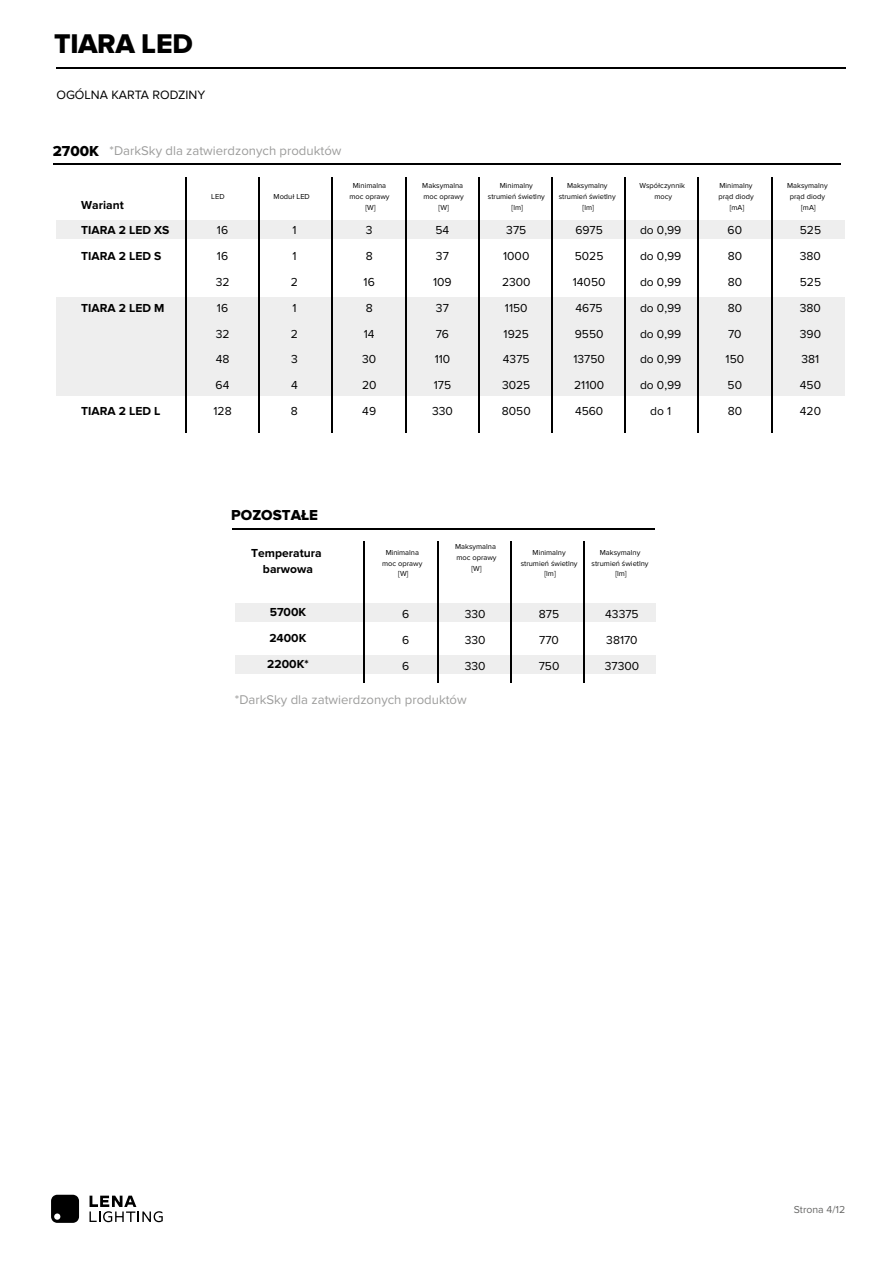
<style>
.page{position:relative;width:893px;height:1263px;background:#fff}
.page>*{position:absolute;margin:0;border:0;box-sizing:border-box;transform-origin:0 0}
.t1{font:28.05px "Proxima Nova Extrabld";letter-spacing:-.015em;color:#000}
.t2{font:15px "Proxima Nova Extrabld";color:#000}
.t3{font:13.05px "Proxima Nova";color:#9d9d9c}
.t4{font:12.6px "Proxima Nova";color:#000}
.t5{font:12px/25.8px "Proxima Nova";color:#000}
.t6{font:700 12px/25.8px "Proxima Nova";color:#000}
.t7{font:10.5px "Proxima Nova";color:#686867}
.t8{font:7.5px/10.8px "Proxima Nova";color:#000;text-align:center}
</style>
<div class="page">
<hr style="left:56px;top:67px;width:789px;height:2px;background:#000">
<div style="left:57px;top:220px;width:788px;height:19px;background:#eee"></div>
<div style="left:57px;top:298px;width:788px;height:98px;background:#eee"></div>
<hr style="left:185px;top:177px;width:1px;height:255px;background:#000">
<hr style="left:258px;top:177px;width:2px;height:255px;background:#000">
<hr style="left:332px;top:177px;width:1px;height:255px;background:#000">
<hr style="left:405px;top:177px;width:1px;height:255px;background:#000">
<hr style="left:478px;top:177px;width:1px;height:255px;background:#000">
<hr style="left:551px;top:177px;width:1px;height:255px;background:#000">
<hr style="left:624px;top:177px;width:1px;height:255px;background:#000">
<hr style="left:697px;top:177px;width:2px;height:255px;background:#000">
<hr style="left:771px;top:177px;width:1px;height:255px;background:#000">
<hr style="left:54px;top:164px;width:787px;height:1px;background:#000">
<svg style="left:51px;top:1195px;width:28px;height:28px"></svg>
<svg style="left:89px;top:1196px;width:74px;height:26px"></svg>
<div style="left:235px;top:603px;width:420px;height:19px;background:#eee"></div>
<div style="left:235px;top:655px;width:420px;height:19px;background:#eee"></div>
<hr style="left:364px;top:541px;width:1px;height:142px;background:#000">
<hr style="left:437px;top:541px;width:1px;height:142px;background:#000">
<hr style="left:510px;top:541px;width:1px;height:142px;background:#000">
<hr style="left:583px;top:541px;width:1px;height:142px;background:#000">
<hr style="left:232px;top:528px;width:423px;height:2px;background:#000">
<h1 class="t1" style="left:54px;top:28px;width:140px">TIARA LED</h1>
<h3 class="t4" style="left:56px;top:88px;width:150px">OGÓLNA KARTA RODZINY</h3>
<h2 class="t2" style="left:53px;top:142px;width:48px">2700K</h2>
<h3 class="t3" style="left:110px;top:143px;width:233px">*DarkSky dla zatwierdzonych produktów</h3>
<h3 class="t6" style="left:81px;top:192px;width:90px">Wariant<br>TIARA 2 LED XS<br>TIARA 2 LED S</h3>
<h3 class="t6" style="left:81px;top:295px;width:85px">TIARA 2 LED M</h3>
<h3 class="t6" style="left:81px;top:398px;width:81px">TIARA 2 LED L</h3>
<p class="t8" style="left:211px;top:191px;width:15px">LED</p>
<p class="t8" style="left:273px;top:191px;width:38px">Moduł LED</p>
<p class="t8" style="left:422px;top:180px;width:43px">Maksymalna moc oprawy [W]</p>
<p class="t8" style="left:488px;top:180px;width:58px">Minimalny strumień świetlny [lm]</p>
<p class="t8" style="left:558px;top:180px;width:58px">Maksymalny strumień świetlny [lm]</p>
<p class="t8" style="left:639px;top:180px;width:47px">Współczynnik mocy</p>
<p class="t8" style="left:718px;top:180px;width:37px">Minimalny prąd diody [mA]</p>
<p class="t8" style="left:787px;top:180px;width:42px">Maksymalny prąd diody [mA]</p>
<p class="t8" style="left:349px;top:180px;width:42px">Minimalna moc oprawy [W]</p>
<h3 class="t5" style="left:213px;top:218px;width:20px">16<br>16<br>32<br>16<br>32<br>48<br>64<br>128</h3>
<h3 class="t5" style="left:291px;top:218px;width:9px">1<br>1<br>2<br>1<br>2<br>3<br>4<br>8</h3>
<h3 class="t5" style="left:362px;top:218px;width:16px;text-align:center">3<br>8<br>16<br>8<br>14<br>30<br>20<br>49</h3>
<h3 class="t5" style="left:432px;top:218px;width:22px;text-align:center">54<br>37<br>109<br>37<br>76<br>110<br>175<br>330</h3>
<h3 class="t5" style="left:502px;top:218px;width:30px;text-align:center">375<br>1000<br>2300<br>1150<br>1925<br>4375<br>3025<br>8050</h3>
<h3 class="t5" style="left:573px;top:218px;width:34px">6975<br>5025<br>14050<br>4675<br>9550<br>13750<br>21100<br>4560</h3>
<h3 class="t5" style="left:640px;top:218px;width:43px;text-align:center">do 0,99 do 0,99 do 0,99 do 0,99 do 0,99 do 0,99 do 0,99 do 1</h3>
<h3 class="t5" style="left:725px;top:218px;width:20px">60<br>80<br>80<br>80<br>70<br>150<br>50<br>80</h3>
<h3 class="t5" style="left:799px;top:218px;width:23px">525<br>380<br>525<br>380<br>390<br>381<br>450<br>420</h3>
<h2 class="t2" style="left:231px;top:507px;width:88px">POZOSTAŁE</h2>
<p class="t8" style="left:382px;top:547px;width:42px">Minimalna moc oprawy [W]</p>
<p class="t8" style="left:455px;top:541px;width:43px">Maksymalna moc oprawy [W]</p>
<p class="t8" style="left:520px;top:547px;width:58px">Minimalny strumień świetlny [lm]</p>
<p class="t8" style="left:591px;top:547px;width:58px">Maksymalny strumień świetlny [lm]</p>
<h3 class="t6" style="left:251px;top:544px;width:72px;line-height:16.8px;text-align:center">Temperatura barwowa</h3>
<h3 class="t6" style="left:267px;top:599px;width:43px">5700K<br>2400K<br>2200K*</h3>
<h3 class="t5" style="left:402px;top:601px;width:9px;text-align:justify">6<br>6<br>6</h3>
<h3 class="t5" style="left:465px;top:601px;width:22px;text-align:justify">330<br>330<br>330</h3>
<h3 class="t5" style="left:538px;top:601px;width:22px;text-align:justify">875<br>770<br>750</h3>
<h3 class="t5" style="left:604px;top:601px;width:36px">43375<br>38170<br>37300</h3>
<h3 class="t3" style="left:235px;top:692px;width:233px">*DarkSky dla zatwierdzonych produktów</h3>
<h3 class="t7" style="left:793px;top:1203px;width:53px">Strona 4/12</h3>
</div>
